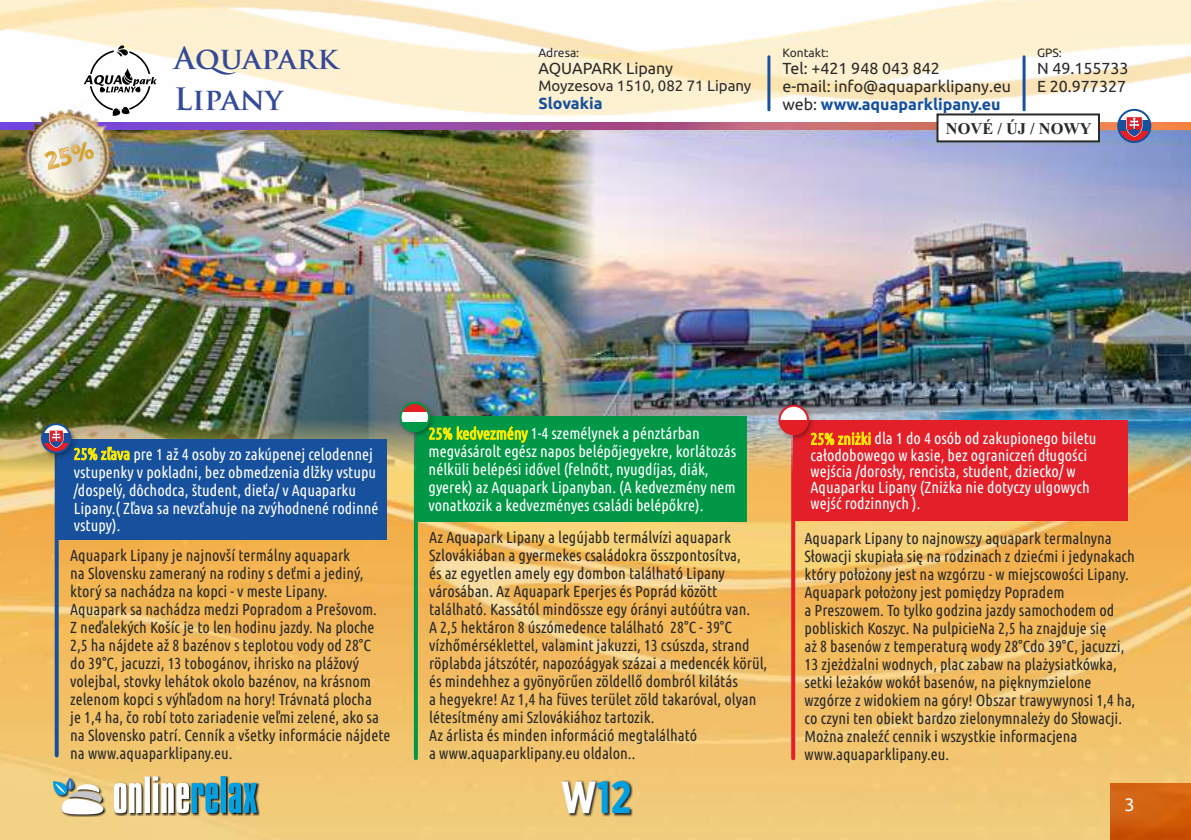
<style>
.page{position:relative;width:1191px;height:840px;background:#fff}
.page>*{position:absolute;margin:0;border:0;box-sizing:border-box;transform-origin:0 0}
.t1{font:700 44.8px "Gotham X Narrow";color:#00a0e3}
.t2{font:700 30px/40.8px "Trajan Pro";color:#354a97}
.t3{font:18px "Ubuntu";color:#fefefe}
.t4{font:700 16.4px "Times New Roman";color:#2b2a29}
.t5{font:16px/18px "Ubuntu Condensed";color:#2b2a29}
.t6{font:16px/18px "Ubuntu Condensed";color:#fefefe}
.t7{font:16px/18px "Ubuntu";color:#2b2a29}
.t8{font:700 16px "Ubuntu";color:#16509c}
.t9{font:15px "Ubuntu";color:#2b2a29}
.t10{font:12px "Ubuntu";color:#2b2a29}
.s1{font-weight:700;color:#16509c}
.s2{color:#ffed00}
.s3{color:#fefefe}
</style>
<div class="page">
<img style="left:0;top:0;width:1191px;height:839px">
<svg style="left:84px;top:45px;width:73px;height:71px"></svg>
<svg style="left:55px;top:485px;width:4px;height:270px"></svg>
<svg style="left:414px;top:485px;width:4px;height:272px"></svg>
<svg style="left:791px;top:485px;width:4px;height:272px"></svg>
<img style="left:0;top:129px;width:1191px;height:356px">
<div style="left:57px;top:439px;width:329px;height:100px;background:#17509c"></div>
<img style="left:0;top:122px;width:1191px;height:7px">
<hr style="left:1022px;top:57px;width:3px;height:53px;background:#17509c">
<hr style="left:767px;top:57px;width:3px;height:53px;background:#17509c">
<svg style="left:1118px;top:110px;width:32px;height:10px"></svg>
<div style="left:1118px;top:120px;width:32px;height:11px;background:#17509c"></div>
<svg style="left:1118px;top:131px;width:32px;height:11px"></svg>
<svg style="left:1125px;top:115px;width:18px;height:23px"></svg>
<div style="left:1117px;top:109px;width:34px;height:34px;border:2px solid #17509c;border-radius:50%"></div>
<img style="left:41px;top:422px;width:36px;height:37px">
<svg style="left:42px;top:424px;width:28px;height:9px"></svg>
<div style="left:42px;top:433px;width:28px;height:10px;background:#17509c"></div>
<svg style="left:42px;top:443px;width:28px;height:9px"></svg>
<svg style="left:48px;top:429px;width:16px;height:19px"></svg>
<div style="left:41px;top:423px;width:30px;height:30px;border:2px solid #17509c;border-radius:50%"></div>
<img style="left:4px;top:92px;width:129px;height:129px">
<svg style="left:44px;top:141px;width:50px;height:29px"></svg>
<img style="left:1110px;top:782px;width:81px;height:57px">
<img style="left:94px;top:770px;width:42px;height:10px">
<img style="left:115px;top:776px;width:145px;height:38px">
<img style="left:53px;top:777px;width:53px;height:39px">
<svg style="left:53px;top:777px;width:50px;height:37px"></svg>
<svg style="left:114px;top:782px;width:28px;height:30px"></svg>
<div style="left:144px;top:775px;width:6px;height:37px;background:#fefefe"></div>
<svg style="left:153px;top:775px;width:65px;height:37px"></svg>
<div style="left:221px;top:775px;width:5px;height:37px;background:#00a0e3"></div>
<svg style="left:229px;top:782px;width:28px;height:30px"></svg>
<div style="left:416px;top:416px;width:331px;height:105px;background:#009847"></div>
<div style="left:793px;top:420px;width:334px;height:101px;background:#e31f29"></div>
<svg style="left:935px;top:112px;width:166px;height:31px"></svg>
<img style="left:778px;top:404px;width:36px;height:37px">
<div style="left:779px;top:419px;width:29px;height:15px;background:#e31e25"></div>
<svg style="left:779px;top:405px;width:29px;height:14px"></svg>
<div style="left:778px;top:404px;width:31px;height:31px;border:2px solid #e31e25;border-radius:50%"></div>
<img style="left:399px;top:401px;width:37px;height:37px">
<svg style="left:401px;top:403px;width:28px;height:9px"></svg>
<div style="left:401px;top:412px;width:28px;height:9px;background:#fefefe"></div>
<div style="left:401px;top:421px;width:28px;height:10px;background:#009847"></div>
<div style="left:400px;top:402px;width:30px;height:30px;border:2px solid #009847;border-radius:50%"></div>
<img style="left:562px;top:780px;width:71px;height:35px">
<h2 class="t2" style="left:174px;top:41px;width:165px">Aquapark<br>Lipany</h2>
<p class="t10" style="left:782px;top:47px;width:48px">Kontakt:</p>
<p class="t10" style="left:538px;top:47px;width:42px">Adresa:</p>
<p class="t7" style="left:538px;top:60px;width:136px">AQUAPARK Lipany</p>
<p class="t9" style="left:538px;top:79px;width:214px">Moyzesova 1510, 082 71 Lipany</p>
<p class="t8" style="left:538px;top:96px;width:66px">Slovakia</p>
<p class="t7" style="left:782px;top:60px;width:230px">Tel: +421 948 043 842<br>e-mail: info@aquaparklipany.eu web: <span class="s1">www.aquaparklipany.eu</span></p>
<p class="t10" style="left:1037px;top:47px;width:26px">GPS:</p>
<p class="t7" style="left:1037px;top:60px;width:93px">N 49.155733<br>E 20.977327</p>
<p class="t4" style="left:946px;top:123px;width:147px">NOVÉ / ÚJ / NOWY</p>
<p class="t6" style="left:74px;top:445px;width:306px"><span class="s2">25% zľava</span> pre 1 až 4 osoby zo zakúpenej celodennej vstupenky v pokladni, bez obmedzenia dlžky vstupu /dospelý, dôchodca, študent, dieťa/ v Aquaparku Lipany.( Zľava sa nevzťahuje na zvýhodnené rodinné vstupy).</p>
<p class="t5" style="left:70px;top:547px;width:322px">Aquapark Lipany je najnovší termálny aquapark<br>na Slovensku zameraný na rodiny s deťmi a jediný, ktorý sa nachádza na kopci - v meste Lipany.<br>Aquapark sa nachádza medzi Popradom a Prešovom.<br>Z neďalekých Košíc je to len hodinu jazdy. Na ploche 2,5 ha nájdete až 8 bazénov s teplotou vody od 28°C<br>do 39°C, jacuzzi, 13 tobogánov, ihrisko na plážový volejbal, stovky lehátok okolo bazénov, na krásnom zelenom kopci s výhľadom na hory! Trávnatá plocha<br>je 1,4 ha, čo robí toto zariadenie veľmi zelené, ako sa na Slovensko patrí. Cenník a všetky informácie nájdete na www.aquaparklipany.eu.</p>
<p class="t6" style="left:428px;top:425px;width:309px"><span class="s2">25% kedvezmény</span> 1-4 személynek a pénztárban megvásárolt egész napos belépőjegyekre, korlátozás nélküli belépési idővel (felnőtt, nyugdíjas, diák, gyerek) az Aquapark Lipanyban. (A kedvezmény nem vonatkozik a kedvezményes családi belépőkre).</p>
<p class="t6" style="left:810px;top:431px;width:287px;line-height:16.2px"><span class="s2">25% zniżki</span> dla 1 do 4 osób od zakupionego biletu całodobowego w kasie, bez ograniczeń długości wejścia /dorosły, rencista, student, dziecko/ w Aquaparku Lipany (Zniżka nie dotyczy ulgowych wejść rodzinnych ).</p>
<p class="t5" style="left:429px;top:529px;width:340px">Az Aquapark Lipany a legújabb termálvízi aquapark Szlovákiában a gyermekes családokra összpontosítva,<br>és az egyetlen amely egy dombon található Lipany városában. Az Aquapark Eperjes és Poprád között található. Kassától mindössze egy órányi autóútra van.<br>A 2,5 hektáron 8 úszómedence található 28°C - 39°C vízhőmérséklettel, valamint jakuzzi, 13 csúszda, strand röplabda játszótér, napozóágyak százai a medencék körül, és mindehhez a gyönyörűen zöldellő dombról kilátás<br>a hegyekre! Az 1,4 ha füves terület zöld takaróval, olyan létesítmény ami Szlovákiához tartozik.<br>Az árlista és minden információ megtalálható<br>a www.aquaparklipany.eu oldalon..</p>
<p class="t5" style="left:804px;top:530px;width:332px">Aquapark Lipany to najnowszy aquapark termalnyna Słowacji skupiała się na rodzinach z dziećmi i jedynakach który położony jest na wzgórzu - w miejscowości Lipany.<br>Aquapark położony jest pomiędzy Popradem<br>a Preszowem. To tylko godzina jazdy samochodem od pobliskich Koszyc. Na pulpicieNa 2,5 ha znajduje się<br>aż 8 basenów z temperaturą wody 28°Cdo 39°C, jacuzzi, 13 zjeżdżalni wodnych, plac zabaw na plażysiatkówka, setki leżaków wokół basenów, na pięknymzielone wzgórze z widokiem na góry! Obszar trawywynosi 1,4 ha, co czyni ten obiekt bardzo zielonymnależy do Słowacji.<br>Można znaleźć cennik i wszystkie informacjena www.aquaparklipany.eu.</p>
<h1 class="t1" style="left:561px;top:776px;width:72px"><span class="s3">W</span>12</h1>
<p class="t3" style="left:1124px;top:796px;width:12px">3</p>
</div>
